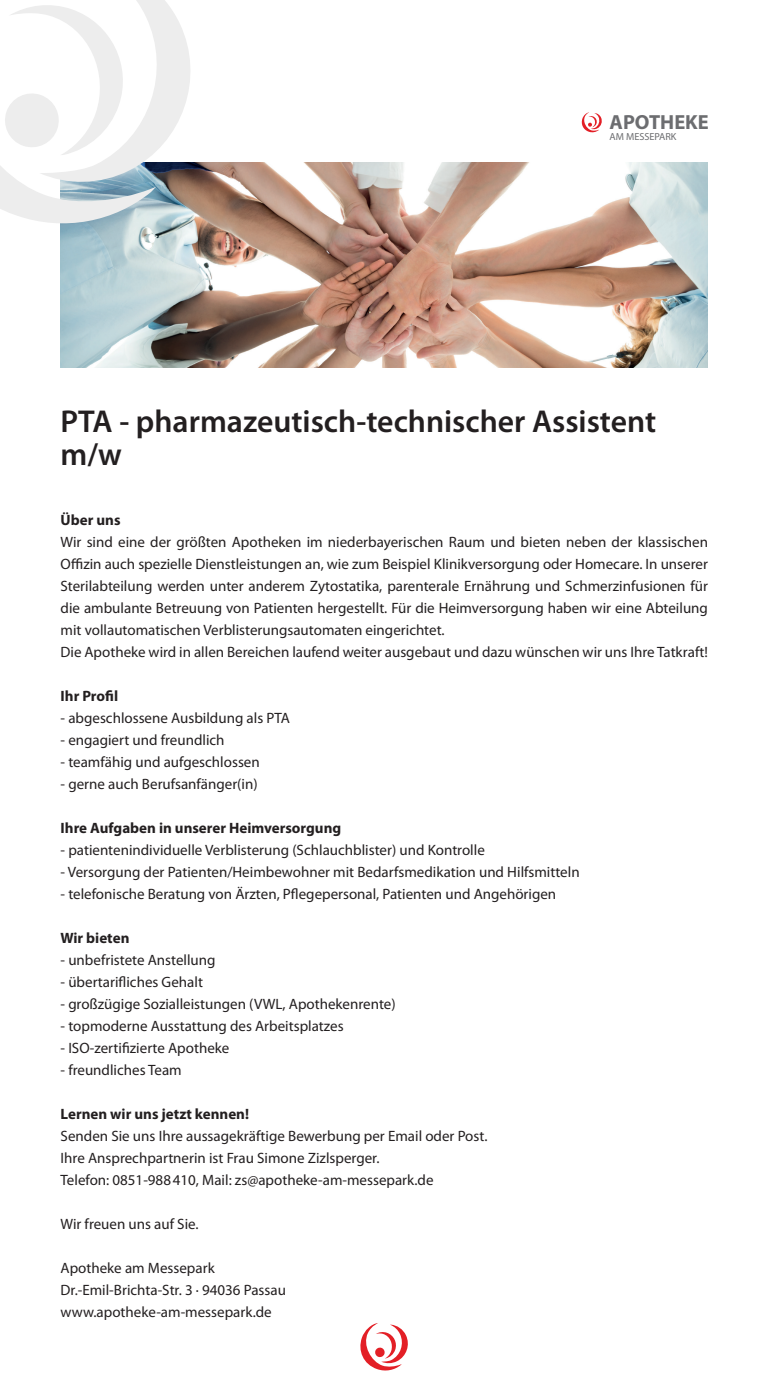
<style>
.page{position:relative;width:768px;height:1400px;background:#fff}
.page>*{position:absolute;margin:0;border:0;box-sizing:border-box;transform-origin:0 0}
.t1{font:600 31.7px/33px "Myriad Pro";color:#231f20}
.t2{font:700 20.5px "Myriad Pro";color:#6c6d70}
.t3{font:15px/22px "Myriad Pro";color:#231f20}
.t4{font:700 15px "Myriad Pro";color:#231f20}
.t5{font:10.2px "Myriad Pro";color:#6c6d70}
</style>
<div class="page">
<img style="left:61px;top:162px;width:647px;height:206px">
<svg style="left:0;top:0;width:191px;height:224px"></svg>
<svg style="left:582px;top:112px;width:20px;height:21px"></svg>
<svg style="left:360px;top:1323px;width:48px;height:48px"></svg>
<h2 class="t2" style="left:610px;top:109px;width:101px">APOTHEKE</h2>
<p class="t5" style="left:610px;top:130px;width:68px">AM MESSEPARK</p>
<h1 class="t1" style="left:61px;top:404px;width:597px">PTA - pharmazeutisch-technischer Assistent m/w</h1>
<p class="t4" style="left:61px;top:510px;width:61px">Über uns</p>
<p class="t3" style="left:61px;top:531px;width:649px">Wir sind eine der größten Apotheken im niederbayerischen Raum und bieten neben der klassischen Offizin auch spezielle Dienstleistungen an, wie zum Beispiel Klinikversorgung oder Homecare. In unserer Sterilabteilung werden unter anderem Zytostatika, parenterale Ernährung und Schmerzinfusionen für die ambulante Betreuung von Patienten hergestellt. Für die Heimversorgung haben wir eine Abteilung mit vollautomatischen Verblisterungsautomaten eingerichtet.<br>Die Apotheke wird in allen Bereichen laufend weiter ausgebaut und dazu wünschen wir uns Ihre Tatkraft!</p>
<p class="t4" style="left:61px;top:686px;width:59px">Ihr Profil</p>
<p class="t3" style="left:61px;top:707px;width:231px">- abgeschlossene Ausbildung als PTA</p>
<p class="t3" style="left:61px;top:729px;width:165px">- engagiert und freundlich</p>
<p class="t3" style="left:61px;top:751px;width:201px">- teamfähig und aufgeschlossen</p>
<p class="t3" style="left:61px;top:773px;width:199px">- gerne auch Berufsanfänger(in)</p>
<p class="t4" style="left:61px;top:818px;width:282px">Ihre Aufgaben in unserer Heimversorgung</p>
<p class="t3" style="left:61px;top:839px;width:426px">- patientenindividuelle Verblisterung (Schlauchblister) und Kontrolle</p>
<p class="t3" style="left:61px;top:861px;width:521px">- Versorgung der Patienten/Heimbewohner mit Bedarfsmedikation und Hilfsmitteln</p>
<p class="t3" style="left:61px;top:883px;width:497px">- telefonische Beratung von Ärzten, Pflegepersonal, Patienten und Angehörigen</p>
<p class="t4" style="left:61px;top:928px;width:70px">Wir bieten</p>
<p class="t3" style="left:61px;top:949px;width:157px">- unbefristete Anstellung</p>
<p class="t3" style="left:61px;top:971px;width:144px">- übertarifliches Gehalt</p>
<p class="t3" style="left:61px;top:993px;width:337px">- großzügige Sozialleistungen (VWL, Apothekenrente)</p>
<p class="t3" style="left:61px;top:1015px;width:285px">- topmoderne Ausstattung des Arbeitsplatzes</p>
<p class="t3" style="left:61px;top:1037px;width:170px">- ISO-zertifizierte Apotheke</p>
<p class="t3" style="left:61px;top:1059px;width:123px">- freundliches Team</p>
<p class="t4" style="left:61px;top:1104px;width:190px">Lernen wir uns jetzt kennen!</p>
<p class="t3" style="left:61px;top:1125px;width:428px">Senden Sie uns Ihre aussagekräftige Bewerbung per Email oder Post.<br>Ihre Ansprechpartnerin ist Frau Simone Zizlsperger.<br>Telefon: 0851-988410, Mail: zs@apotheke-am-messepark.de</p>
<p class="t3" style="left:61px;top:1213px;width:140px">Wir freuen uns auf Sie.</p>
<p class="t3" style="left:61px;top:1257px;width:227px">Apotheke am Messepark<br>Dr.-Emil-Brichta-Str. 3 · 94036 Passau www.apotheke-am-messepark.de</p>
</div>
